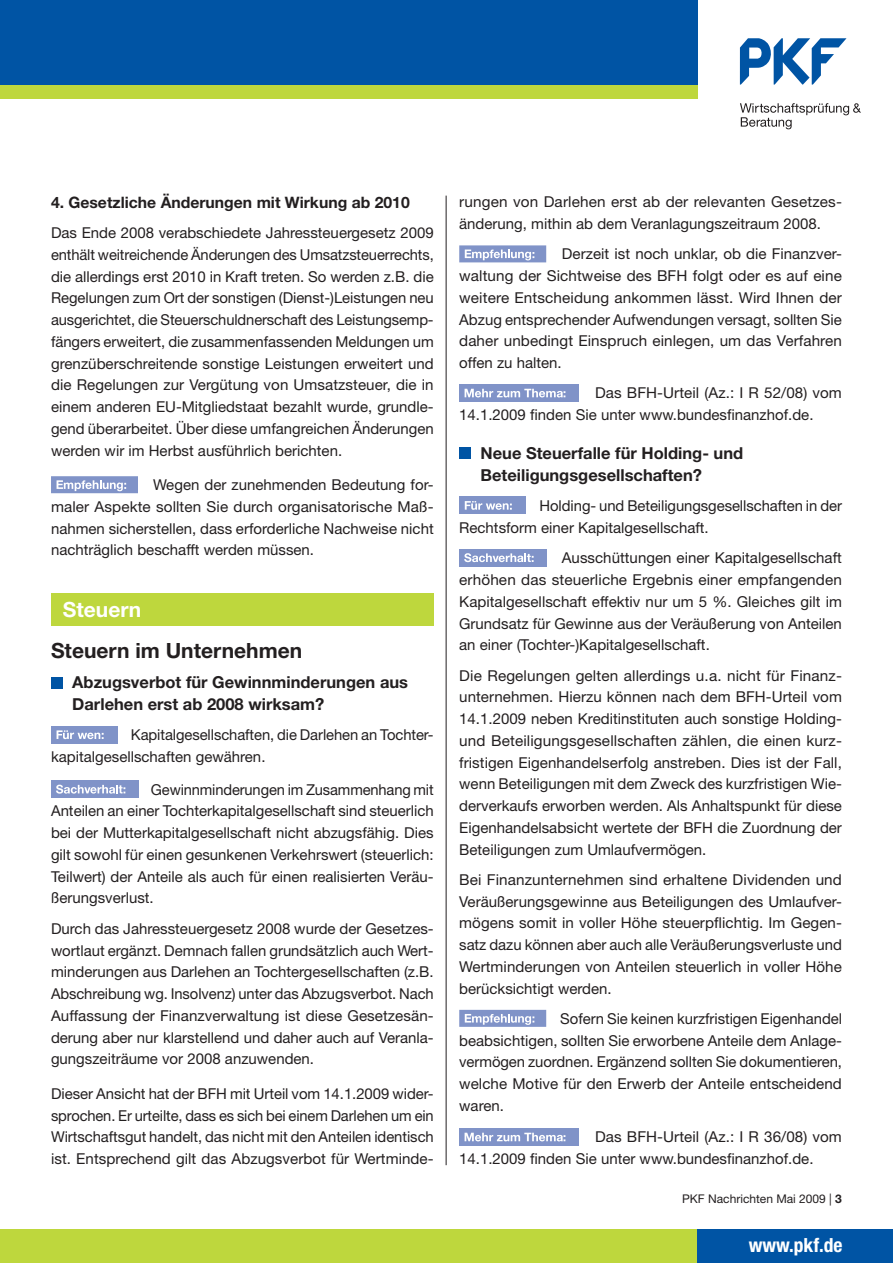
<style>
.page{position:relative;width:893px;height:1263px;background:#fff}
.page>*{position:absolute;margin:0;border:0;box-sizing:border-box;transform-origin:0 0}
.t1{font:700 21px "Helvetica Neue LT";color:#231f20}
.t2{font:700 21px "Helvetica Neue LT";color:#fff}
.t3{font:700 condensed 19.5px "Helvetica Neue LT";color:#fff}
.t4{font:700 16.5px/21.8px "Helvetica Neue LT";color:#231f20}
.t5{font:700 15.75px "Helvetica Neue LT";color:#231f20}
.t6{font:15px/21.8px "Helvetica Neue LT";color:#231f20;text-align:justify}
.t7{font:12px "Helvetica Neue LT";color:#231f20}
.s1{font-weight:700}
</style>
<div class="page">
<svg style="left:51px;top:476px;width:87px;height:17px"></svg>
<div style="left:51px;top:594px;width:383px;height:32px;background:#bed73d"></div>
<div style="left:51px;top:677px;width:11px;height:11px;background:#0054a4"></div>
<div style="left:51px;top:726px;width:66px;height:17px;background:#8093c8"></div>
<svg style="left:57px;top:730px;width:47px;height:9px"></svg>
<div style="left:51px;top:781px;width:87px;height:17px;background:#8093c8"></div>
<svg style="left:56px;top:785px;width:69px;height:9px"></svg>
<svg style="left:459px;top:245px;width:87px;height:17px"></svg>
<div style="left:459px;top:384px;width:119px;height:17px;background:#8093c8"></div>
<svg style="left:465px;top:389px;width:100px;height:8px"></svg>
<div style="left:459px;top:448px;width:11px;height:11px;background:#0054a4"></div>
<div style="left:459px;top:497px;width:66px;height:17px;background:#8093c8"></div>
<svg style="left:465px;top:501px;width:47px;height:9px"></svg>
<div style="left:459px;top:549px;width:87px;height:17px;background:#8093c8"></div>
<svg style="left:464px;top:553px;width:70px;height:9px"></svg>
<svg style="left:459px;top:1010px;width:87px;height:17px"></svg>
<div style="left:459px;top:1128px;width:119px;height:17px;background:#8093c8"></div>
<svg style="left:465px;top:1133px;width:100px;height:8px"></svg>
<hr style="left:446px;top:196px;width:1px;height:969px;background:#231f20">
<div style="left:0;top:1229px;width:697px;height:34px;background:#bed73d"></div>
<div style="left:0;top:0;width:697px;height:85px;background:#0054a4"></div>
<div style="left:0;top:85px;width:697px;height:14px;background:#bed73d"></div>
<div style="left:697px;top:1229px;width:196px;height:34px;background:#0054a4"></div>
<svg style="left:740px;top:38px;width:106px;height:47px"></svg>
<svg style="left:740px;top:103px;width:121px;height:26px"></svg>
<p class="t5" style="left:51px;top:197px;width:360px">4. Gesetzliche Änderungen mit Wirkung ab 2010</p>
<p class="t6" style="left:51px;top:224px;width:384px">Das Ende 2008 verabschiedete Jahressteuergesetz 2009 enthält weitreichende Änderungen des Umsatzsteuerrechts, die allerdings erst 2010 in Kraft treten. So werden z.B. die Regelungen zum Ort der sonstigen (Dienst-)Leistungen neu ausgerichtet, die Steuerschuldnerschaft des Leistungsemp&shy;fängers erweitert, die zusammenfassenden Meldungen um grenzüberschreitende sonstige Leistungen erweitert und die Regelungen zur Vergütung von Umsatzsteuer, die in einem anderen EU-Mitgliedstaat bezahlt wurde, grundle&shy;gend überarbeitet. Über diese umfangreichen Änderungen werden wir im Herbst ausführlich berichten.</p>
<p class="t6" style="left:51px;top:476px;width:384px;text-indent:102px">Wegen der zunehmenden Bedeutung for&shy;maler Aspekte sollten Sie durch organisatorische Maß&shy;nahmen sicherstellen, dass erforderliche Nachweise nicht nachträglich beschafft werden müssen.</p>
<h1 class="t2" style="left:63px;top:602px;width:80px">Steuern</h1>
<h1 class="t1" style="left:51px;top:643px;width:253px">Steuern im Unternehmen</h1>
<p class="t4" style="left:72px;top:673px;width:337px">Abzugsverbot für Gewinnminderungen aus<br>Darlehen erst ab 2008 wirksam?</p>
<p class="t6" style="left:51px;top:726px;width:384px;text-indent:80px">Kapitalgesellschaften, die Darlehen an Tochter&shy;kapitalgesellschaften gewähren.</p>
<p class="t6" style="left:51px;top:780px;width:384px;text-indent:100px">Gewinnminderungen im Zusammenhang mit Anteilen an einer Tochterkapitalgesellschaft sind steuerlich bei der Mutterkapitalgesellschaft nicht abzugsfähig. Dies gilt sowohl für einen gesunkenen Verkehrswert (steuerlich:<br>Teilwert) der Anteile als auch für einen realisierten Veräu&shy;ßerungsverlust.</p>
<p class="t6" style="left:51px;top:919px;width:384px">Durch das Jahressteuergesetz 2008 wurde der Gesetzes&shy;wortlaut ergänzt. Demnach fallen grundsätzlich auch Wert&shy;minderungen aus Darlehen an Tochtergesellschaften (z.B.<br>Abschreibung wg. Insolvenz) unter das Abzugsverbot. Nach Auffassung der Finanzverwaltung ist diese Gesetzesän&shy;derung aber nur klarstellend und daher auch auf Veranla&shy;gungszeiträume vor 2008 anzuwenden.</p>
<p class="t6" style="left:51px;top:1084px;width:384px">Dieser Ansicht hat der BFH mit Urteil vom 14.1.2009 wider&shy;sprochen. Er urteilte, dass es sich bei einem Darlehen um ein Wirtschaftsgut handelt, das nicht mit den Anteilen identisch ist. Entsprechend gilt das Abzugsverbot für Wertminde-</p>
<p class="t6" style="left:459px;top:193px;width:384px">rungen von Darlehen erst ab der relevanten Gesetzes&shy;änderung, mithin ab dem Veranlagungszeitraum 2008.</p>
<p class="t6" style="left:459px;top:245px;width:384px;text-indent:103px">Derzeit ist noch unklar, ob die Finanzver&shy;waltung der Sichtweise des BFH folgt oder es auf eine weitere Entscheidung ankommen lässt. Wird Ihnen der Abzug entsprechender Aufwendungen versagt, sollten Sie daher unbedingt Einspruch einlegen, um das Verfahren offen zu halten.</p>
<p class="t6" style="left:459px;top:384px;width:384px;text-indent:136px">Das BFH-Urteil (Az.: I R 52/08) vom<br>14.1.2009 finden Sie unter www.bundesfinanzhof.de.</p>
<p class="t4" style="left:480px;top:444px;width:264px">Neue Steuerfalle für Holding- und<br>Beteiligungs gesellschaften?</p>
<p class="t6" style="left:459px;top:497px;width:384px;text-indent:80px">Holding- und Beteiligungsgesellschaften in der<br>Rechtsform einer Kapitalgesellschaft.</p>
<p class="t6" style="left:459px;top:549px;width:384px;text-indent:103px">Ausschüttungen einer Kapitalgesellschaft erhöhen das steuerliche Ergebnis einer empfangenden Kapitalgesellschaft effektiv nur um 5 %. Gleiches gilt im Grundsatz für Gewinne aus der Veräußerung von Anteilen an einer (Tochter-)Kapitalgesellschaft.</p>
<p class="t6" style="left:459px;top:666px;width:384px">Die Regelungen gelten allerdings u.a. nicht für Finanz&shy;unternehmen. Hierzu können nach dem BFH-Urteil vom 14.1.2009 neben Kreditinstituten auch sonstige Holding&shy;und Beteiligungsgesellschaften zählen, die einen kurz&shy;fristigen Eigenhandelserfolg anstreben. Dies ist der Fall, wenn Beteiligungen mit dem Zweck des kurzfristigen Wie&shy;derverkaufs erworben werden. Als Anhaltspunkt für diese Eigenhandelsabsicht wertete der BFH die Zuordnung der Beteiligungen zum Umlaufvermögen.</p>
<p class="t6" style="left:459px;top:870px;width:384px">Bei Finanzunternehmen sind erhaltene Dividenden und Veräußerungsgewinne aus Beteiligungen des Umlaufver&shy;mögens somit in voller Höhe steuerpflichtig. Im Gegen&shy;satz dazu können aber auch alle Veräußerungsverluste und Wertminderungen von Anteilen steuerlich in voller Höhe berücksichtigt werden.</p>
<p class="t6" style="left:459px;top:1009px;width:384px;text-indent:101px">Sofern Sie keinen kurzfristigen Eigenhandel beabsichtigen, sollten Sie erworbene Anteile dem Anlage&shy;vermögen zuordnen. Ergänzend sollten Sie dokumentieren, welche Motive für den Erwerb der Anteile entscheidend waren.</p>
<p class="t6" style="left:459px;top:1128px;width:384px;text-indent:136px">Das BFH-Urteil (Az.: I R 36/08) vom<br>14.1.2009 finden Sie unter www.bundesfinanzhof.de.</p>
<p class="t7" style="left:682px;top:1195px;width:161px">PKF Nachrichten Mai 2009 | <span class="s1">3</span></p>
<h2 class="t3" style="left:749px;top:1233px;width:95px">www.pkf.de</h2>
</div>
